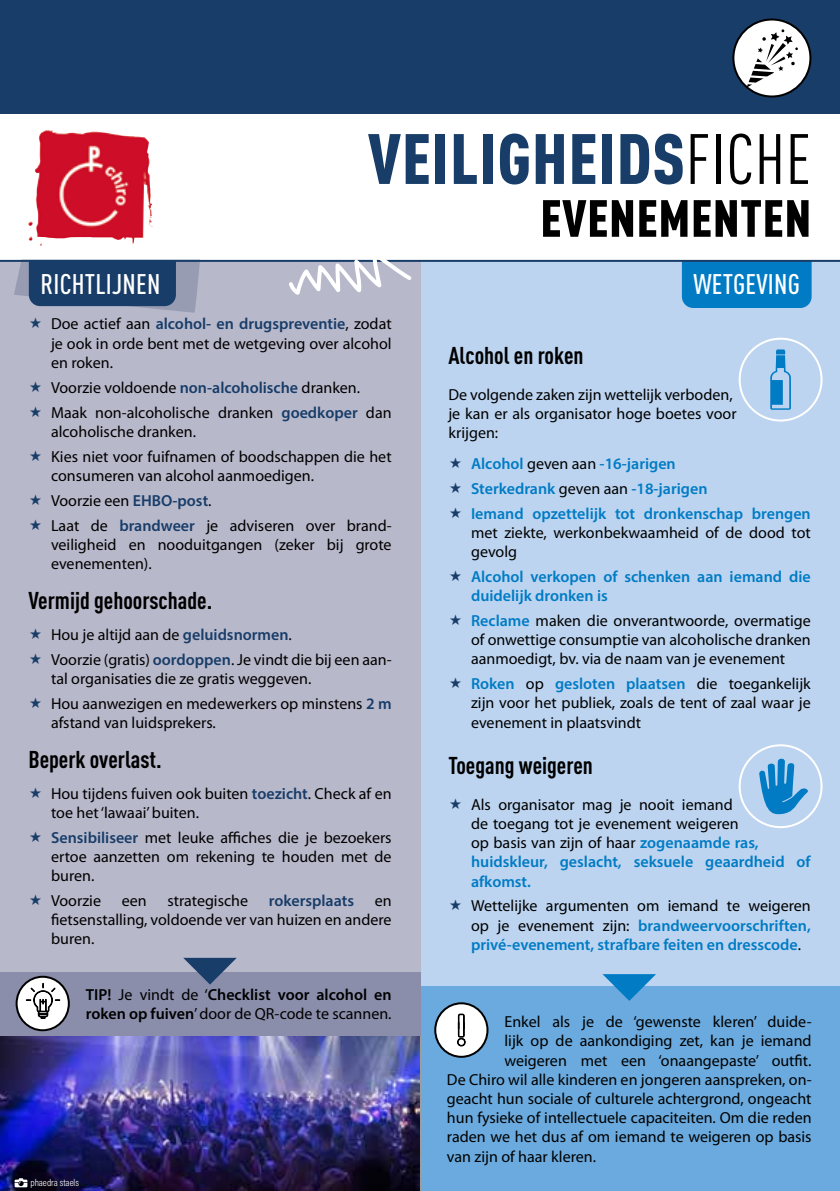
<style>
.page{position:relative;width:840px;height:1191px;background:#fff}
.page>*{position:absolute;margin:0;border:0;box-sizing:border-box;transform-origin:0 0}
.t1{font:900 condensed 70px "DINOT";letter-spacing:.01em;color:#183d68}
.t2{font:900 condensed 51.4px "DINOT";letter-spacing:.01em;color:#000}
.t3{font:500 condensed 28px "DINOT";letter-spacing:.01em;color:#fff}
.t4{font:700 condensed 24px "DINOT";color:#000}
.t5{font:16px/19.2px "Myriad Pro";color:#000}
.t6{font:600 16px/19.2px "Myriad Pro";color:#007bc4}
.t7{font:600 16px/19.2px "Myriad Pro";color:#000}
.t8{font:600 16px "Myriad Pro";color:#183d68}
.t9{font:300 10px "Acumin Pro Cond";color:#fff}
.s1{font-weight:400;color:#000}
.s2{font-weight:600;color:#183d68}
.s3{font-weight:400}
.s4{font-weight:600;color:#007bc4}
</style>
<div class="page">
<div style="left:0;top:0;width:839px;height:113px;background:#183d68"></div>
<img style="left:34px;top:130px;width:118px;height:114px">
<div style="left:733px;top:20px;width:77px;height:76px;background:#fff;border-radius:50%"></div>
<div style="left:732px;top:19px;width:79px;height:78px;border:2px solid #000;border-radius:50%"></div>
<svg style="left:746px;top:29px;width:51px;height:59px"></svg>
<div style="left:418px;top:262px;width:421px;height:929px;background:#bcd4f0"></div>
<div style="left:681px;top:262px;width:130px;height:46px;background:#007bc4"></div>
<div style="left:738px;top:744px;width:84px;height:84px;border:2px solid #fff;border-radius:50%"></div>
<svg style="left:759px;top:758px;width:48px;height:57px"></svg>
<div style="left:738px;top:338px;width:84px;height:83px;border:2px solid #fff;border-radius:50%"></div>
<svg style="left:770px;top:349px;width:20px;height:61px"></svg>
<div style="left:415px;top:986px;width:424px;height:205px;background:#6aaade"></div>
<svg style="left:602px;top:974px;width:53px;height:27px"></svg>
<div style="left:435px;top:1003px;width:52px;height:53px;background:#fff;border-radius:50%"></div>
<div style="left:434px;top:1002px;width:54px;height:55px;border:2px solid #000;border-radius:50%"></div>
<svg style="left:457px;top:1013px;width:8px;height:33px"></svg>
<img style="left:0;top:1036px;width:420px;height:155px">
<div style="left:0;top:261px;width:420px;height:711px;background:#b8b8cb"></div>
<div style="left:0;top:972px;width:420px;height:64px;background:#8a8eaa"></div>
<svg style="left:17px;top:976px;width:52px;height:54px"></svg>
<div style="left:16px;top:975px;width:54px;height:56px;border:2px solid #000;border-radius:50%"></div>
<svg style="left:26px;top:983px;width:34px;height:35px"></svg>
<svg style="left:183px;top:957px;width:54px;height:27px"></svg>
<svg style="left:15px;top:1178px;width:12px;height:9px"></svg>
<hr style="left:0;top:260px;width:839px;height:2px;background:#183d68">
<svg style="left:285px;top:259px;width:129px;height:36px"></svg>
<svg style="left:14px;top:259px;width:186px;height:54px"></svg>
<h1 class="t1" style="left:367px;top:115px;width:444px">VEILIGHEIDS<span class="s1">FICHE</span></h1>
<h3 class="t3" style="left:40px;top:267px;width:122px">RICHTLIJNEN</h3>
<p class="t5" style="left:51px;top:315px;width:342px;text-align:justify">Doe actief aan <span class="s2">alcohol- en drugspreventie</span>, zodat je ook in orde bent met de wetgeving over alcohol en roken.</p>
<p class="t5" style="left:51px;top:375px;width:342px;line-height:24.8px">Voorzie voldoende <span class="s2">non-alcoholische</span> dranken.<br>Maak non-alcoholische dranken <span class="s2">goedkoper</span> dan</p>
<p class="t5" style="left:51px;top:419px;width:342px;line-height:24.8px">alcoholische dranken.<br>Kies niet voor fuifnamen of boodschappen die het</p>
<p class="t5" style="left:51px;top:463px;width:341px;line-height:24.8px">consumeren van alcohol aanmoedigen.<br>Voorzie een <span class="s2">EHBO-post</span>.<br>Laat de <span class="s2">brandweer</span> je adviseren over brand-</p>
<p class="t5" style="left:51px;top:535px;width:342px">veiligheid en nooduitgangen (zeker bij grote evenementen).</p>
<h3 class="t4" style="left:28px;top:586px;width:185px">Vermijd gehoorschade.</h3>
<p class="t5" style="left:51px;top:622px;width:342px;line-height:24.8px">Hou je altijd aan de <span class="s2">geluidsnormen</span>.<br>Voorzie (gratis) <span class="s2">oordoppen</span>. Je vindt die bij een aan-</p>
<p class="t5" style="left:51px;top:666px;width:342px;line-height:24.8px">tal organisaties die ze gratis weggeven.<br>Hou aanwezigen en medewerkers op minstens <span class="s2">2 m</span></p>
<p class="t5" style="left:51px;top:713px;width:166px">afstand van luidsprekers.</p>
<h3 class="t4" style="left:28px;top:745px;width:135px">Beperk overlast.</h3>
<p class="t5" style="left:51px;top:784px;width:342px">Hou tijdens fuiven ook buiten <span class="s2">toezicht</span>. Check af en toe het ‘lawaai’ buiten.</p>
<p class="t5" style="left:51px;top:828px;width:342px;text-align:justify"><span class="s2">Sensibiliseer</span> met leuke affiches die je bezoekers ertoe aanzetten om rekening te houden met de buren.</p>
<p class="t5" style="left:51px;top:891px;width:51px">Voorzie</p>
<p class="t5" style="left:122px;top:891px;width:26px">een</p>
<p class="t5" style="left:167px;top:891px;width:82px">strategische</p>
<p class="t8" style="left:268px;top:890px;width:87px">rokersplaats</p>
<p class="t5" style="left:51px;top:891px;width:342px;text-align:justify;text-indent:323px">en fietsenstalling, voldoende ver van huizen en andere buren.</p>
<p class="t7" style="left:86px;top:984px;width:307px">TIP! <span class="s3">Je vindt de ‘</span>Checklist voor alcohol en roken op fuiven<span class="s3">’ door de QR-code te scannen.</span></p>
<p class="t9" style="left:30px;top:1176px;width:50px">phaedra staels</p>
<h2 class="t2" style="left:540px;top:186px;width:272px">EVENEMENTEN</h2>
<h3 class="t3" style="left:693px;top:267px;width:108px">WETGEVING</h3>
<h3 class="t4" style="left:448px;top:340px;width:136px">Alcohol en roken</h3>
<p class="t5" style="left:448px;top:385px;width:289px">De volgende zaken zijn wettelijk verboden, je kan er als organisator hoge boetes voor krijgen:</p>
<p class="t6" style="left:471px;top:451px;width:341px;line-height:24.8px">Alcohol <span class="s1">geven aan</span> -16-jarigen<br>Sterkedrank <span class="s1">geven aan</span> -18-jarigen<br>Iemand opzettelijk tot dronkenschap brengen</p>
<p class="t5" style="left:471px;top:523px;width:341px">met ziekte, werkonbekwaamheid of de dood tot gevolg</p>
<p class="t6" style="left:471px;top:566px;width:341px">Alcohol verkopen of schenken aan iemand die duidelijk dronken is</p>
<p class="t5" style="left:471px;top:611px;width:341px;text-align:justify"><span class="s4">Reclame</span> maken die onverantwoorde, overmatige of onwettige consumptie van alcoholische dranken aanmoedigt, bv. via de naam van je evenement</p>
<p class="t5" style="left:471px;top:674px;width:341px;text-align:justify"><span class="s4">Roken</span> op <span class="s4">gesloten plaatsen</span> die toegankelijk zijn voor het publiek, zoals de tent of zaal waar je evenement in plaatsvindt</p>
<h3 class="t4" style="left:448px;top:750px;width:146px">Toegang weigeren</h3>
<p class="t5" style="left:471px;top:795px;width:341px">Als organisator mag je nooit iemand<br>de toegang tot je evenement weigeren<br>op basis van zijn of haar <span class="s4">zogenaamde ras, huidskleur, geslacht, seksuele geaardheid of afkomst.</span></p>
<p class="t6" style="left:471px;top:896px;width:341px;text-align:justify"><span class="s1">Wettelijke argumenten om iemand te weigeren op je evenement zijn:</span> brandweervoorschriften, privé-evenement, strafbare feiten en dresscode<span class="s1">.</span></p>
<p class="t5" style="left:504px;top:1012px;width:308px">Enkel als je de ‘gewenste kleren’ duide-</p>
<p class="t5" style="left:504px;top:1031px;width:308px">lijk op de aankondiging zet, kan je iemand</p>
<p class="t5" style="left:504px;top:1051px;width:308px">weigeren met een ‘onaangepaste’ outfit.</p>
<p class="t5" style="left:446px;top:1070px;width:366px">De Chiro wil alle kinderen en jongeren aanspreken, on-</p>
<p class="t5" style="left:446px;top:1089px;width:366px">geacht hun sociale of culturele achtergrond, ongeacht</p>
<p class="t5" style="left:446px;top:1108px;width:366px">hun fysieke of intellectuele capaciteiten. Om die reden</p>
<p class="t5" style="left:446px;top:1127px;width:366px">raden we het dus af om iemand te weigeren op basis</p>
<p class="t5" style="left:446px;top:1147px;width:150px">van zijn of haar kleren.</p>
</div>
